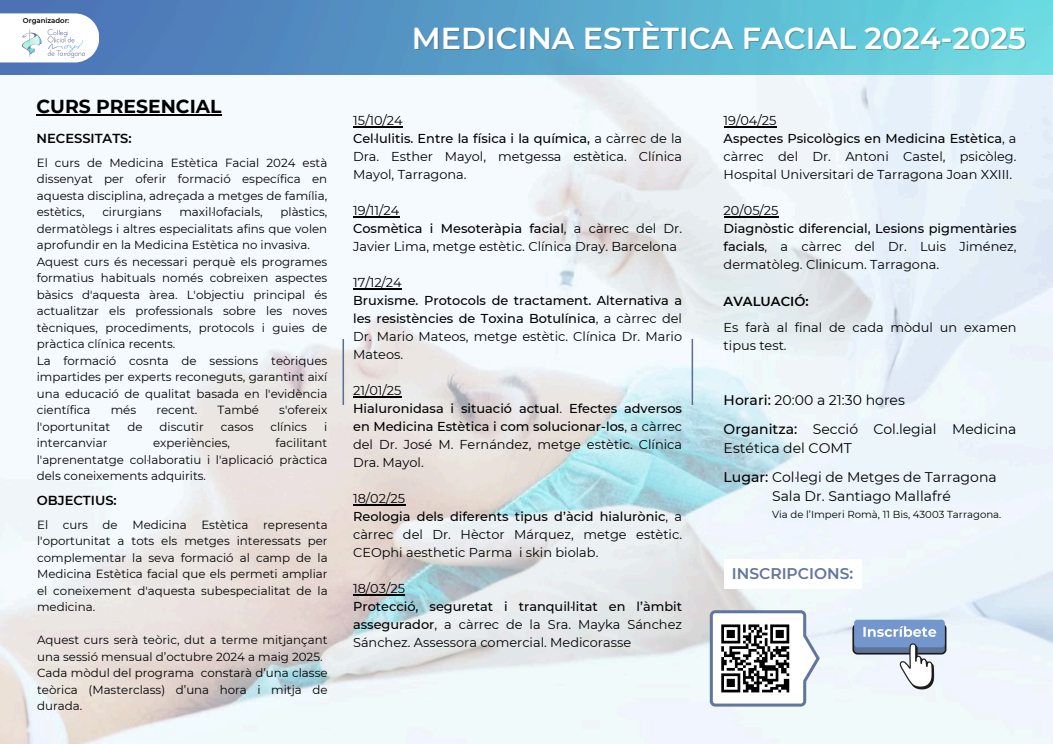
<style>
.page{position:relative;width:1053px;height:744px;background:#fff}
.page>*{position:absolute;margin:0;border:0;box-sizing:border-box;transform-origin:0 0}
.t1{font:600 30.28px "Montserrat";color:#fff}
.t2{font:700 18.76px "Montserrat";color:#000}
.t3{font:600 15.48px "Montserrat";color:#61769c}
.t4{font:14px/19.5px "Montserrat";color:#000}
.t5{font:600 13.08px "Montserrat";color:#000}
.t6{font:12.88px/18px "Montserrat";color:#000;text-align:justify}
.t7{font:500 12.88px/18px "Montserrat";color:#000;text-align:justify}
.t8{font:11.8px/16.5px "Montserrat";color:#000;text-align:justify}
.t9{font:10.16px "Montserrat";color:#000}
.t10{font:600 6.96px "Montserrat";color:#000}
.s1{font-weight:500}
.s2{font-weight:400}
</style>
<div class="page">
<img style="left:0;top:74px;width:1052px;height:670px">
<img style="left:0;top:0;width:1052px;height:74px">
<hr style="left:342px;top:339px;width:2px;height:66px;background:#5c6d94">
<hr style="left:691px;top:339px;width:2px;height:66px;background:#5c6d94">
<svg style="left:0;top:13px;width:99px;height:49px"></svg>
<img style="left:23px;top:30px;width:61px;height:27px">
<img style="left:847px;top:618px;width:104px;height:74px">
<hr style="left:353px;top:126px;width:50px;height:2px;background:#000">
<hr style="left:353px;top:216px;width:46px;height:2px;background:#000">
<hr style="left:353px;top:288px;width:49px;height:2px;background:#000">
<hr style="left:353px;top:396px;width:48px;height:2px;background:#000">
<hr style="left:353px;top:504px;width:52px;height:2px;background:#000">
<hr style="left:353px;top:594px;width:52px;height:2px;background:#000">
<div style="left:723px;top:559px;width:138px;height:30px;background:#fff"></div>
<hr style="left:36px;top:114px;width:185px;height:2px;background:#000">
<hr style="left:723px;top:126px;width:53px;height:2px;background:#000">
<hr style="left:723px;top:216px;width:55px;height:2px;background:#000">
<svg style="left:709px;top:610px;width:110px;height:97px"></svg>
<p class="t10" style="left:23px;top:16px;width:48px">Organizador:</p>
<p class="t2" style="left:36px;top:95px;width:186px">CURS PRESENCIAL</p>
<h5 class="t5" style="left:36px;top:131px;width:97px">NECESSITATS:</h5>
<p class="t8" style="left:37px;top:154px;width:292px">El curs de Medicina Estètica Facial 2024 està dissenyat per oferir formació específica en aquesta disciplina, adreçada a metges de família, estètics,</p>
<p class="t8" style="left:102px;top:204px;width:61px">cirurgians</p>
<p class="t8" style="left:179px;top:204px;width:85px">maxil·lofacials,</p>
<p class="t8" style="left:37px;top:204px;width:292px;text-indent:244px">plàstics, dermatòlegs i altres especialitats afins que volen aprofundir en la Medicina Estètica no invasiva.</p>
<h6 class="t8" style="left:37px;top:253px;width:292px">Aquest curs és necessari perquè els programes formatius habituals només cobreixen aspectes bàsics d'aquesta àrea. L'objectiu principal és actualitzar els professionals sobre les noves tècniques, procediments, protocols i guies de pràctica clínica recents.</h6>
<p class="t8" style="left:37px;top:352px;width:292px">La formació cosnta de sessions teòriques impartides per experts reconeguts, garantint així una educació de qualitat basada en l'evidència científica</p>
<p class="t8" style="left:111px;top:402px;width:27px">més</p>
<p class="t8" style="left:156px;top:402px;width:42px">recent.</p>
<p class="t8" style="left:217px;top:402px;width:43px">També</p>
<p class="t8" style="left:279px;top:402px;width:50px">s'ofereix</p>
<p class="t8" style="left:37px;top:418px;width:75px">l'oportunitat</p>
<p class="t8" style="left:127px;top:418px;width:17px">de</p>
<p class="t8" style="left:159px;top:418px;width:46px">discutir</p>
<p class="t8" style="left:221px;top:418px;width:34px">casos</p>
<p class="t8" style="left:270px;top:418px;width:38px">clínics</p>
<p class="t8" style="left:324px;top:418px;width:5px">i</p>
<p class="t8" style="left:37px;top:435px;width:72px">intercanviar</p>
<p class="t8" style="left:153px;top:435px;width:78px">experiències,</p>
<p class="t8" style="left:37px;top:435px;width:292px;text-indent:239px">facilitant l'aprenentatge col·laboratiu i l'aplicació pràctica dels coneixements adquirits.</p>
<p class="t5" style="left:37px;top:492px;width:81px">OBJECTIUS:</p>
<h5 class="t8" style="left:37px;top:516px;width:292px">El curs de Medicina Estètica representa l'oportunitat a tots els metges interessats per complementar la seva formació al camp de la Medicina Estètica facial que els permeti ampliar el coneixement d'aquesta subespecialitat de la medicina.</h5>
<h4 class="t8" style="left:37px;top:632px;width:292px">Aquest curs serà teòric, dut a terme mitjançant una sessió mensual d’octubre 2024 a maig 2025.</h4>
<h5 class="t8" style="left:37px;top:665px;width:292px">Cada mòdul del programa constarà d’una classe teòrica (Masterclass) d’una hora i mitja de durada.</h5>
<p class="t1" style="left:412px;top:19px;width:615px">MEDICINA ESTÈTICA FACIAL 2024-2025</p>
<h1 class="t6" style="left:353px;top:112px;width:51px">15/10/24</h1>
<h2 class="t6" style="left:353px;top:130px;width:330px"><span class="s1">Cel·lulitis. Entre la física i la química,</span> a càrrec de la Dra. Esther Mayol, metgessa estètica. Clínica Mayol, Tarragona.</h2>
<h6 class="t6" style="left:353px;top:202px;width:48px">19/11/24</h6>
<p class="t6" style="left:353px;top:220px;width:330px"><span class="s1">Cosmètica i Mesoteràpia facial</span>, a càrrec del Dr.<br>Javier Lima, metge estètic. Clínica Dray. Barcelona</p>
<p class="t6" style="left:353px;top:274px;width:50px">17/12/24</p>
<p class="t7" style="left:353px;top:292px;width:330px">Bruxisme. Protocols de tractament. Alternativa a les resistències de Toxina Botulínica<span class="s2">, a càrrec del Dr. Mario Mateos, metge estètic. Clínica Dr. Mario Mateos.</span></p>
<h6 class="t6" style="left:353px;top:382px;width:50px">21/01/25</h6>
<p class="t7" style="left:353px;top:400px;width:330px">Hialuronidasa i situació actual<span class="s2">.</span> Efectes adversos en Medicina Estètica i com solucionar-los<span class="s2">, a càrrec del Dr. José M. Fernández, metge estètic. Clínica Dra. Mayol.</span></p>
<p class="t6" style="left:353px;top:490px;width:53px">18/02/25</p>
<p class="t6" style="left:353px;top:508px;width:330px"><span class="s1">Reologia dels diferents tipus d’àcid hialurònic</span>, a càrrec del Dr. Hèctor Márquez, metge estètic.<br>CEOphi aesthetic Parma i skin biolab.</p>
<p class="t6" style="left:353px;top:580px;width:53px">18/03/25</p>
<p class="t6" style="left:353px;top:598px;width:330px"><span class="s1">Protecció, seguretat i tranquil·litat en l’àmbit assegurador</span>, a càrrec de la Sra. Mayka Sánchez Sánchez. Assessora comercial. Medicorasse</p>
<p class="t6" style="left:723px;top:112px;width:54px">19/04/25</p>
<p class="t6" style="left:723px;top:130px;width:294px"><span class="s1">Aspectes Psicològics en Medicina Estètica</span>, a càrrec del Dr. Antoni Castel, psicòleg.<br>Hospital Universitari de Tarragona Joan XXIII.</p>
<p class="t6" style="left:723px;top:202px;width:56px">20/05/25</p>
<p class="t6" style="left:723px;top:220px;width:294px"><span class="s1">Diagnòstic diferencial, Lesions pigmentàries facials</span>, a càrrec del Dr. Luis Jiménez, dermatòleg. Clinicum. Tarragona.</p>
<p class="t5" style="left:723px;top:294px;width:86px">AVALUACIÓ:</p>
<p class="t6" style="left:723px;top:318px;width:294px">Es farà al final de cada mòdul un examen tipus test.</p>
<p class="t4" style="left:723px;top:390px;width:183px"><span class="s1">Horari:</span> 20:00 a 21:30 hores</p>
<p class="t4" style="left:723px;top:419px;width:294px"><span class="s1">Organitza:</span> Secció Col.legial Medicina<br>Estética del COMT</p>
<p class="t4" style="left:723px;top:467px;width:274px"><span class="s1">Lugar:</span> Col·legi de Metges de Tarragona</p>
<p class="t4" style="left:772px;top:486px;width:180px">Sala Dr. Santiago Mallafré</p>
<p class="t9" style="left:772px;top:508px;width:231px">Via de l’Imperi Romà, 11 Bis, 43003 Tarragona.</p>
<h3 class="t3" style="left:731px;top:564px;width:123px">INSCRIPCIONS:</h3>
</div>
